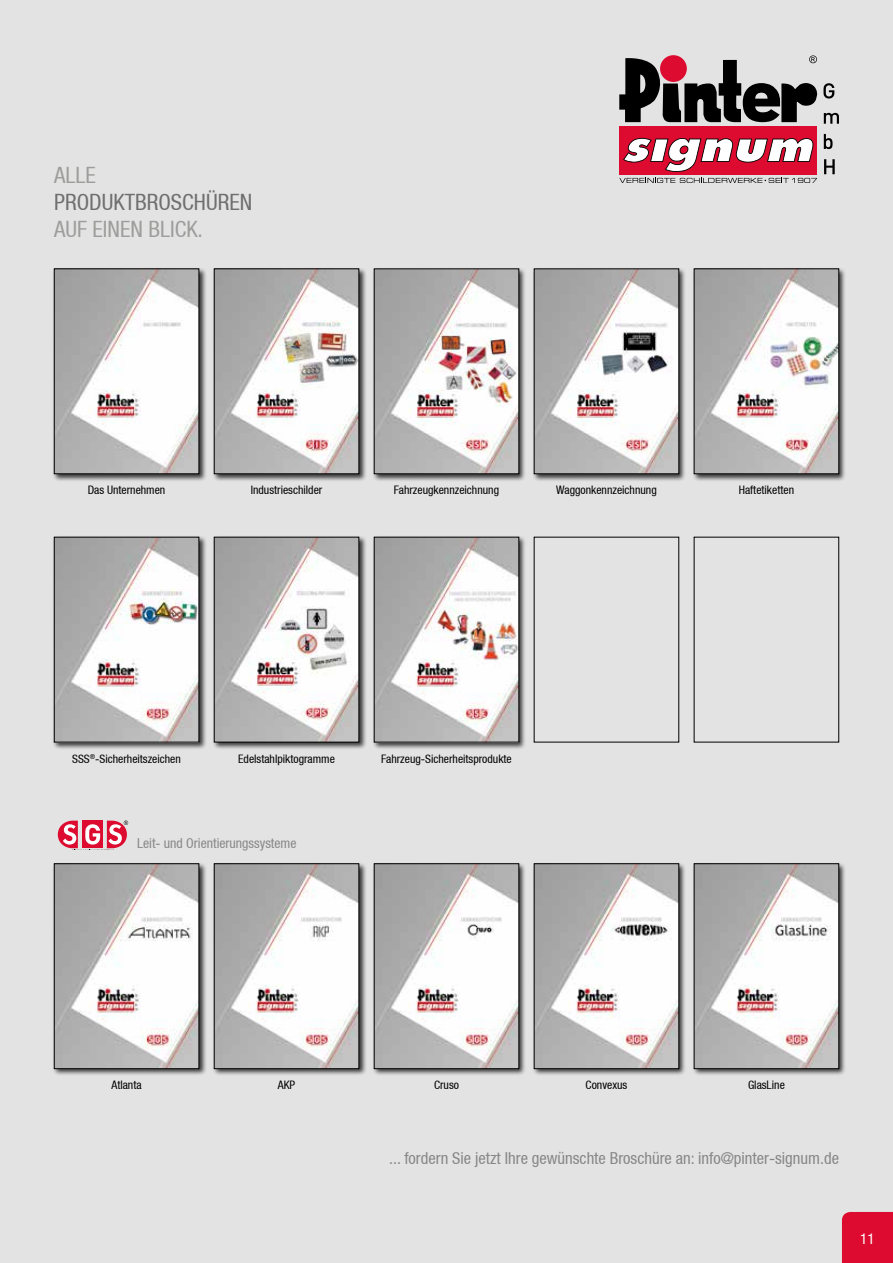
<style>
.page{position:relative;width:893px;height:1263px;background:#e3e3e3}
.page>*{position:absolute;margin:0;border:0;box-sizing:border-box;transform-origin:0 0}
.t1{font:condensed 22.5px "Helvetica Neue LT";color:#9d9d9c}
.t2{font:condensed 22.5px "Helvetica Neue LT";color:#706f6f}
.t3{font:condensed 16.5px "Helvetica Neue LT";color:#878787}
.t4{font:condensed 15px "Helvetica Neue LT";color:#fff}
.t5{font:condensed 13.65px "Helvetica Neue LT";color:#878787}
.t6{font:condensed 11.7px "Helvetica Neue LT";color:#000}
.s1{font-stretch:normal}
</style>
<div class="page">
<div style="left:619px;top:126px;width:198px;height:48px;background:#dd0b2f"></div>
<svg style="left:619px;top:178px;width:198px;height:5px"></svg>
<svg style="left:623px;top:137px;width:191px;height:35px"></svg>
<svg style="left:824px;top:134px;width:8px;height:15px"></svg>
<svg style="left:824px;top:159px;width:11px;height:15px"></svg>
<svg style="left:619px;top:55px;width:220px;height:69px"></svg>
<div style="left:52px;top:267px;width:155px;height:214px;background:#000;opacity:.75"></div>
<img style="left:56px;top:271px;width:141px;height:201px">
<div style="left:54px;top:269px;width:145px;height:205px;border:1px solid #000"></div>
<div style="left:52px;top:535px;width:155px;height:215px;background:#000;opacity:.75"></div>
<img style="left:56px;top:539px;width:141px;height:201px">
<div style="left:54px;top:537px;width:145px;height:205px;border:1px solid #000"></div>
<div style="left:52px;top:862px;width:155px;height:214px;background:#000;opacity:.75"></div>
<img style="left:56px;top:865px;width:141px;height:202px">
<div style="left:54px;top:863px;width:145px;height:206px;border:1px solid #000"></div>
<div style="left:212px;top:267px;width:155px;height:214px;background:#000;opacity:.75"></div>
<img style="left:216px;top:271px;width:141px;height:201px">
<div style="left:214px;top:269px;width:145px;height:205px;border:1px solid #000"></div>
<div style="left:212px;top:535px;width:155px;height:215px;background:#000;opacity:.75"></div>
<img style="left:216px;top:539px;width:141px;height:201px">
<div style="left:214px;top:537px;width:145px;height:205px;border:1px solid #000"></div>
<div style="left:212px;top:862px;width:155px;height:214px;background:#000;opacity:.75"></div>
<img style="left:216px;top:865px;width:141px;height:202px">
<div style="left:214px;top:863px;width:145px;height:206px;border:1px solid #000"></div>
<div style="left:372px;top:267px;width:155px;height:214px;background:#000;opacity:.75"></div>
<img style="left:376px;top:271px;width:141px;height:201px">
<div style="left:374px;top:269px;width:145px;height:205px;border:1px solid #000"></div>
<div style="left:372px;top:535px;width:155px;height:215px;background:#000;opacity:.75"></div>
<img style="left:376px;top:539px;width:141px;height:201px">
<div style="left:374px;top:537px;width:145px;height:205px;border:1px solid #000"></div>
<div style="left:372px;top:862px;width:155px;height:214px;background:#000;opacity:.75"></div>
<img style="left:376px;top:865px;width:141px;height:202px">
<div style="left:374px;top:863px;width:145px;height:206px;border:1px solid #000"></div>
<div style="left:532px;top:267px;width:155px;height:214px;background:#000;opacity:.75"></div>
<img style="left:536px;top:271px;width:141px;height:201px">
<div style="left:534px;top:269px;width:145px;height:205px;border:1px solid #000"></div>
<div style="left:532px;top:862px;width:155px;height:214px;background:#000;opacity:.75"></div>
<img style="left:536px;top:865px;width:141px;height:202px">
<div style="left:534px;top:863px;width:145px;height:206px;border:1px solid #000"></div>
<div style="left:692px;top:267px;width:155px;height:214px;background:#000;opacity:.75"></div>
<img style="left:696px;top:271px;width:141px;height:201px">
<div style="left:694px;top:269px;width:145px;height:205px;border:1px solid #000"></div>
<div style="left:692px;top:862px;width:155px;height:214px;background:#000;opacity:.75"></div>
<img style="left:696px;top:865px;width:141px;height:202px">
<div style="left:694px;top:863px;width:145px;height:206px;border:1px solid #000"></div>
<div style="left:82px;top:821px;width:20px;height:27px;background:#dd0b2f"></div>
<svg style="left:58px;top:821px;width:20px;height:27px"></svg>
<svg style="left:107px;top:820px;width:21px;height:28px"></svg>
<svg style="left:85px;top:824px;width:15px;height:20px"></svg>
<div style="left:842px;top:1212px;width:51px;height:51px;background:#dd0b2f"></div>
<h1 class="t1" style="left:54px;top:162px;width:43px">ALLE</h1>
<h1 class="t2" style="left:54px;top:189px;width:200px">PRODUKTBROSCHÜREN</h1>
<h1 class="t1" style="left:54px;top:216px;width:150px">AUF EINEN BLICK.</h1>
<p class="t6" style="left:88px;top:483px;width:79px">Das Unternehmen</p>
<p class="t6" style="left:251px;top:483px;width:73px">Industrieschilder</p>
<p class="t6" style="left:394px;top:483px;width:107px">Fahrzeugkennzeichnung</p>
<p class="t6" style="left:556px;top:483px;width:102px">Waggonkennzeichnung</p>
<p class="t6" style="left:739px;top:483px;width:57px">Haftetiketten</p>
<p class="t6" style="left:72px;top:752px;width:110px">SSS<sup>®</sup><span class="s1">-</span>Sicherheitszeichen</p>
<p class="t6" style="left:238px;top:752px;width:98px">Edelstahlpiktogramme</p>
<p class="t5" style="left:137px;top:835px;width:161px">Leit<span class="s1">-</span> und Orientierungssysteme</p>
<p class="t6" style="left:381px;top:752px;width:132px">Fahrzeug<span class="s1">-</span>Sicherheitsprodukte</p>
<p class="t6" style="left:111px;top:1078px;width:32px">Atlanta</p>
<p class="t6" style="left:278px;top:1078px;width:19px">AKP</p>
<p class="t6" style="left:434px;top:1078px;width:26px">Cruso</p>
<p class="t6" style="left:586px;top:1078px;width:43px">Convexus</p>
<p class="t6" style="left:748px;top:1078px;width:38px">GlasLine</p>
<h2 class="t3" style="left:389px;top:1148px;width:451px">... fordern Sie jetzt Ihre gewünschte Broschüre an: info@pinter<span class="s1">-</span>signum.de</h2>
<p class="t4" style="left:860px;top:1230px;width:16px">11</p>
</div>
